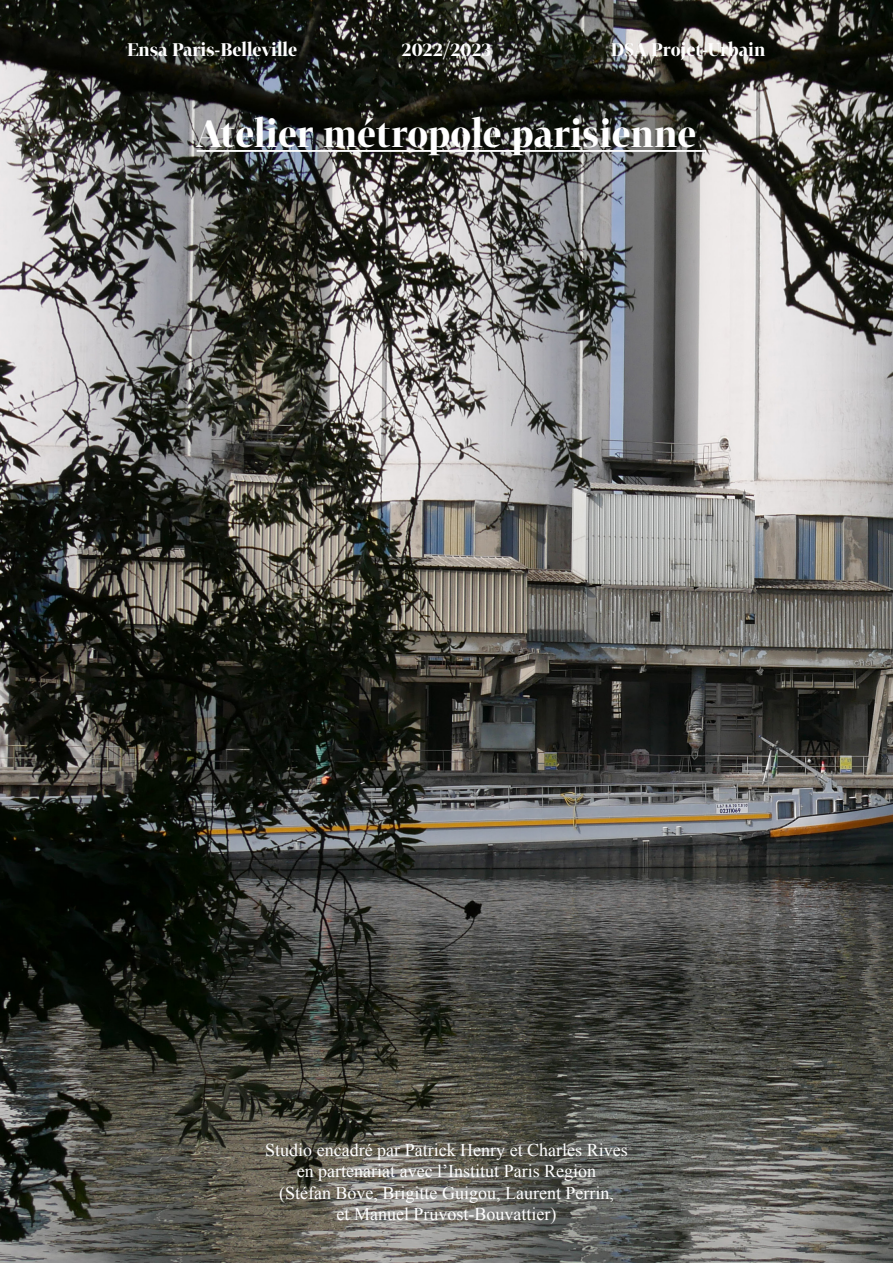
<style>
.page{position:relative;width:893px;height:1263px;background:#fff}
.page>*{position:absolute;margin:0;border:0;box-sizing:border-box;transform-origin:0 0}
.t1{font:500 37.5px "Tabac G1";color:#fff;scale:.95 1}
.t2{font:18px "Times New Roman";color:#fff}
.t3{font:500 18px "Tabac G1";color:#fff;scale:.95 1}
</style>
<div class="page">
<img style="left:0;top:0;width:893px;height:1263px">
<hr style="left:197px;top:150px;width:509px;height:2px;background:#fff">
<p class="t3" style="left:402px;top:37px;width:96px">2022/2023</p>
<p class="t3" style="left:127px;top:37px;width:181px">Ensa Paris-Belleville</p>
<p class="t3" style="left:611px;top:37px;width:164px">DSA Projet-Urbain</p>
<p class="t1" style="left:197px;top:107px;width:527px">Atelier métropole parisienne</p>
<p class="t2" style="left:265px;top:1137px;width:364px">Studio encadré par Patrick Henry et Charles Rives</p>
<p class="t2" style="left:297px;top:1159px;width:301px">en partenariat avec l’Institut Paris Region</p>
<p class="t2" style="left:279px;top:1181px;width:336px">(Stéfan Bove, Brigitte Guigou, Laurent Perrin,</p>
<p class="t2" style="left:336px;top:1202px;width:221px">et Manuel Pruvost-Bouvattier)</p>
</div>
